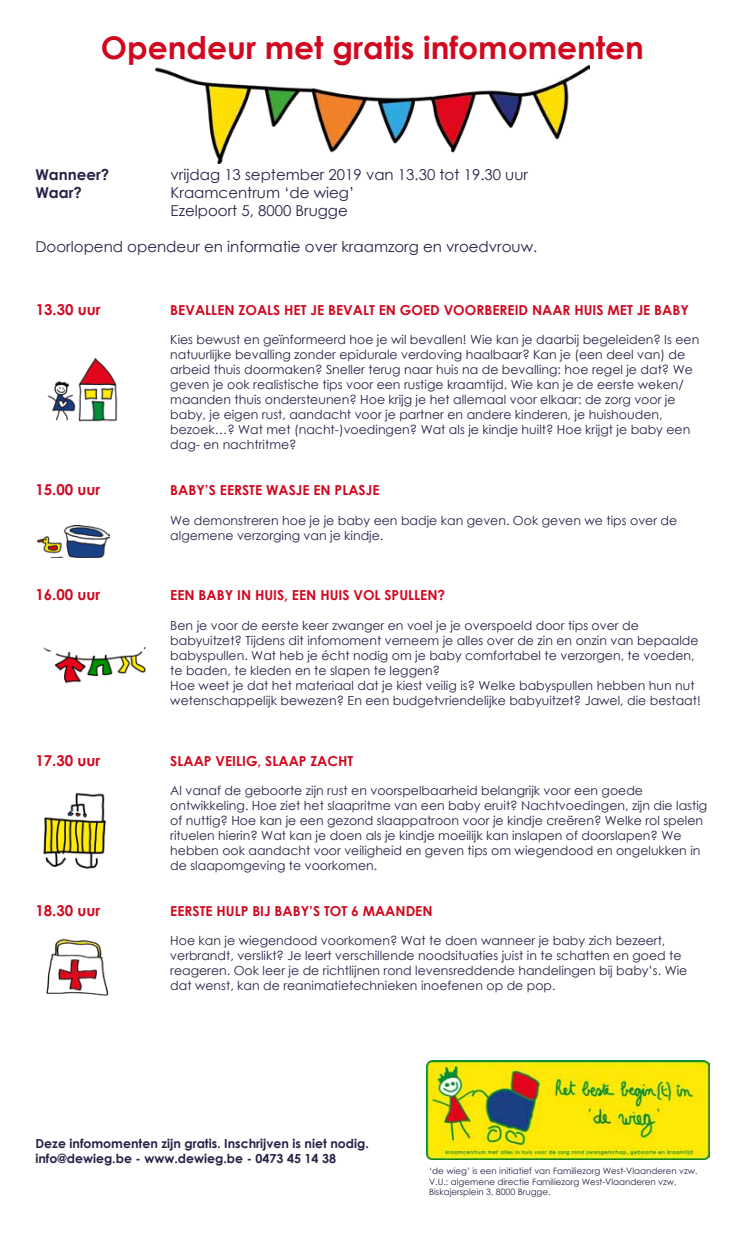
<style>
.page{position:relative;width:745px;height:1241px;background:#fff}
.page>*{position:absolute;margin:0;border:0;box-sizing:border-box;transform-origin:0 0}
.t1{font:700 31.25px "Century Gothic";color:#d00920}
.t2{font:15px/18px "Century Gothic";color:#252448}
.t3{font:700 15px "Century Gothic";color:#d00920}
.t4{font:700 15px "Century Gothic";color:#252448}
.t5{font:700 13.75px "Century Gothic";color:#d00920}
.t6{font:12.5px/15px "Century Gothic";color:#252448}
.t7{font:700 12.5px/15px "Century Gothic";color:#252448}
.t8{font:8.75px/10.5px "Century Gothic";color:#252448}
</style>
<div class="page">
<img style="left:47px;top:357px;width:71px;height:65px">
<img style="left:155px;top:66px;width:434px;height:98px">
<img style="left:426px;top:1060px;width:283px;height:99px">
<img style="left:46px;top:938px;width:63px;height:58px">
<img style="left:37px;top:525px;width:72px;height:32px">
<img style="left:43px;top:792px;width:63px;height:77px">
<img style="left:43px;top:646px;width:103px;height:38px">
<div style="left:111px;top:679px;width:19px;height:8px;background:#fff"></div>
<h1 class="t1" style="left:101px;top:24px;width:544px">Opendeur met gratis infomomenten</h1>
<p class="t4" style="left:35px;top:163px;width:75px">Wanneer?</p>
<p class="t2" style="left:170px;top:166px;width:359px">vrijdag 13 september 2019 van 13.30 tot 19.30 uur</p>
<p class="t4" style="left:35px;top:181px;width:48px">Waar?</p>
<p class="t2" style="left:170px;top:184px;width:185px">Kraamcentrum ‘de wieg’<br>Ezelpoort 5, 8000 Brugge</p>
<p class="t2" style="left:35px;top:238px;width:503px">Doorlopend opendeur en informatie over kraamzorg en vroedvrouw.</p>
<p class="t3" style="left:36px;top:298px;width:66px">13.30 uur</p>
<p class="t3" style="left:35px;top:478px;width:66px">15.00 uur</p>
<p class="t3" style="left:35px;top:583px;width:66px">16.00 uur</p>
<p class="t3" style="left:35px;top:748px;width:66px">17.30 uur</p>
<p class="t3" style="left:35px;top:898px;width:66px">18.30 uur</p>
<p class="t5" style="left:170px;top:300px;width:520px">BEVALLEN ZOALS HET JE BEVALT EN GOED VOORBEREID NAAR HUIS MET JE BABY</p>
<p class="t6" style="left:170px;top:332px;width:530px">Kies bewust en geïnformeerd hoe je wil bevallen! Wie kan je daarbij begeleiden? Is een natuurlijke bevalling zonder epidurale verdoving haalbaar? Kan je (een deel van) de arbeid thuis doormaken? Sneller terug naar huis na de bevalling: hoe regel je dat? We geven je ook realistische tips voor een rustige kraamtijd. Wie kan je de eerste weken/ maanden thuis ondersteunen? Hoe krijg je het allemaal voor elkaar: de zorg voor je baby, je eigen rust, aandacht voor je partner en andere kinderen, je huishouden, bezoek…? Wat met (nacht-)voedingen? Wat als je kindje huilt? Hoe krijgt je baby een dag- en nachtritme?</p>
<p class="t5" style="left:170px;top:480px;width:210px">BABY’S EERSTE WASJE EN PLASJE</p>
<p class="t6" style="left:170px;top:512px;width:508px">We demonstreren hoe je je baby een badje kan geven. Ook geven we tips over de algemene verzorging van je kindje.</p>
<p class="t5" style="left:170px;top:585px;width:276px">EEN BABY IN HUIS, EEN HUIS VOL SPULLEN?</p>
<p class="t6" style="left:170px;top:617px;width:531px">Ben je voor de eerste keer zwanger en voel je je overspoeld door tips over de babyuitzet? Tijdens dit infomoment verneem je alles over de zin en onzin van bepaalde babyspullen. Wat heb je écht nodig om je baby comfortabel te verzorgen, te voeden, te baden, te kleden en te slapen te leggen?<br>Hoe weet je dat het materiaal dat je kiest veilig is? Welke babyspullen hebben hun nut wetenschappelijk bewezen? En een budgetvriendelijke babyuitzet? Jawel, die bestaat!</p>
<p class="t5" style="left:170px;top:750px;width:184px">SLAAP VEILIG, SLAAP ZACHT</p>
<p class="t6" style="left:170px;top:782px;width:538px">Al vanaf de geboorte zijn rust en voorspelbaarheid belangrijk voor een goede ontwikkeling. Hoe ziet het slaapritme van een baby eruit? Nachtvoedingen, zijn die lastig of nuttig? Hoe kan je een gezond slaappatroon voor je kindje creëren? Welke rol spelen rituelen hierin? Wat kan je doen als je kindje moeilijk kan inslapen of doorslapen? We hebben ook aandacht voor veiligheid en geven tips om wiegendood en ongelukken in de slaapomgeving te voorkomen.</p>
<p class="t5" style="left:170px;top:900px;width:264px">EERSTE HULP BIJ BABY’S TOT 6 MAANDEN</p>
<p class="t6" style="left:170px;top:932px;width:518px">Hoe kan je wiegendood voorkomen? Wat te doen wanneer je baby zich bezeert, verbrandt, verslikt? Je leert verschillende noodsituaties juist in te schatten en goed te reageren. Ook leer je de richtlijnen rond levensreddende handelingen bij baby’s. Wie dat wenst, kan de reanimatietechnieken inoefenen op de pop.</p>
<p class="t7" style="left:35px;top:1134px;width:334px">Deze infomomenten zijn gratis. Inschrijven is niet nodig. info@dewieg.be - www.dewieg.be - 0473 45 14 38</p>
<p class="t8" style="left:429px;top:1165px;width:269px">‘de wieg’ is een initiatief van Familiezorg West-Vlaanderen vzw.<br>V.U.: algemene directie Familiezorg West-Vlaanderen vzw,<br>Biskajersplein 3, 8000 Brugge.</p>
</div>
